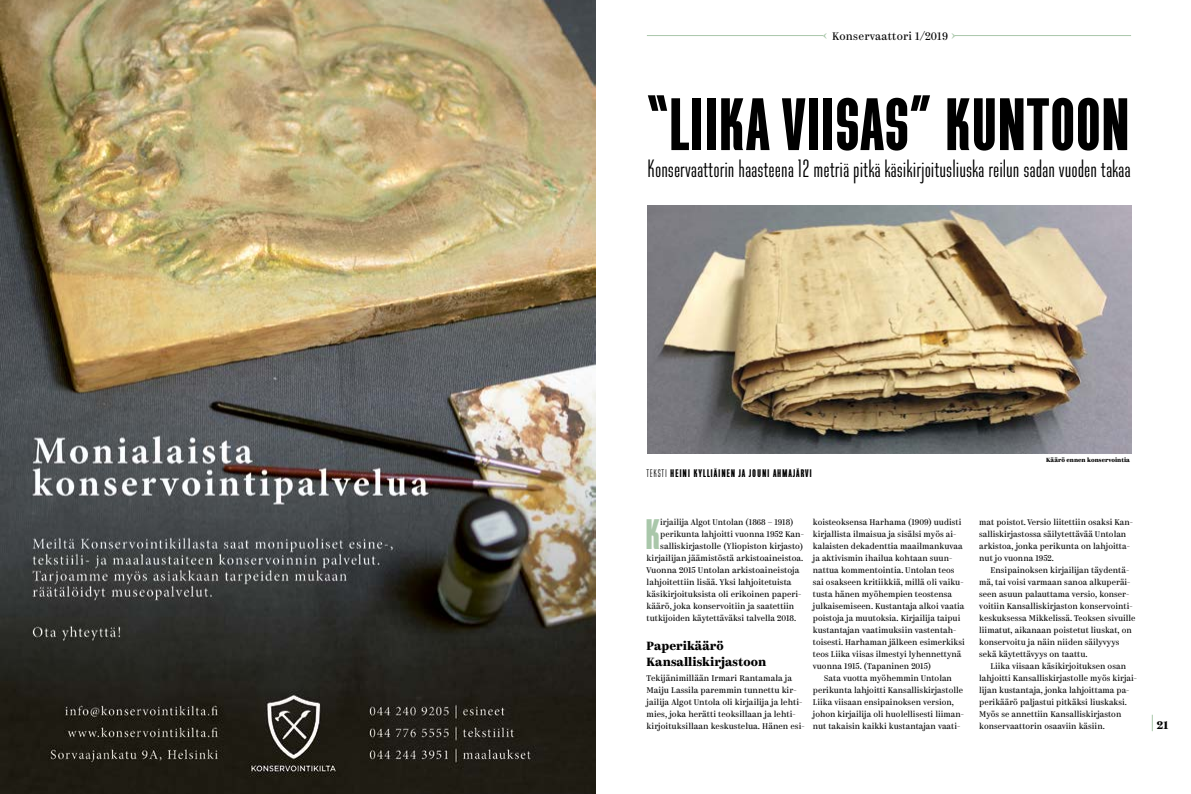
<style>
.page{position:relative;width:1191px;height:794px;background:#fff}
.page>*{position:absolute;margin:0;border:0;box-sizing:border-box;transform-origin:0 0}
.t1{font:700 74px "Directors Gothic 201";letter-spacing:-.01em;color:#000}
.t2{font:700 42.6px "Directors Gothic 201";color:#a9c7aa}
.t3{font:25px "Directors Gothic 201";color:#000}
.t4{font:700 12px/16px "Kazimir";color:#000}
.t5{font:700 11px "Directors Gothic 201";letter-spacing:.07em;color:#000}
.t6{font:11px "Kazimir";letter-spacing:.02em;color:#000}
.t7{font:700 11px "Kazimir";color:#000}
.t8{font:8.3px/12px "Kazimir";color:#000}
.t9{font:700 6px "Kazimir";color:#000}
.s1{font-size:16px;color:#a9c7aa}
.s2{font-weight:400}
</style>
<div class="page">
<svg style="left:1152px;top:714px;width:1px;height:17px"></svg>
<hr style="left:647px;top:35px;width:176px;height:1px;background:#a9c7aa">
<hr style="left:955px;top:35px;width:176px;height:1px;background:#a9c7aa">
<img style="left:0;top:0;width:595px;height:794px">
<img style="left:647px;top:206px;width:484px;height:247px">
<h3 class="t6" style="left:823px;top:29px;width:134px"><span class="s1">‹</span> Konservaattori 1/2019 <span class="s1">›</span></h3>
<h1 class="t1" style="left:646px;top:84px;width:485px">“LIIKA VIISAS” KUNTOON</h1>
<h3 class="t3" style="left:647px;top:155px;width:485px">Konservaattorin haasteena 12 metriä pitkä käsikirjoitusliuska reilun sadan vuoden takaa</h3>
<h3 class="t5" style="left:646px;top:467px;width:167px"><span class="s2">TEKSTI</span> HEINI KYLLIÄINEN JA JOUNI AHMAJÄRVI</h3>
<p class="t9" style="left:1046px;top:456px;width:85px">Käärö ennen konservointia</p>
<h2 class="t2" style="left:644px;top:511px;width:17px">K</h2>
<p class="t8" style="left:660px;top:516px;width:135px">irjailija Algot Untolan (1868 – 1918)</p>
<p class="t8" style="left:813px;top:516px;width:150px">koisteoksensa Harhama (1909) uudisti</p>
<p class="t8" style="left:813px;top:528px;width:145px">kirjallista ilmaisua ja sisälsi myös ai-</p>
<p class="t8" style="left:813px;top:540px;width:151px">kalaisten dekadenttia maailmankuvaa</p>
<p class="t8" style="left:813px;top:552px;width:141px">ja aktivismin ihailua kohtaan suun-</p>
<p class="t8" style="left:813px;top:564px;width:143px">nattua kommentointia. Untolan teos</p>
<p class="t8" style="left:813px;top:576px;width:152px">sai osakseen kritiikkiä, millä oli vaiku-</p>
<p class="t8" style="left:813px;top:588px;width:141px">tusta hänen myöhempien teostensa</p>
<p class="t8" style="left:813px;top:600px;width:153px">julkaisemiseen. Kustantaja alkoi vaatia</p>
<p class="t8" style="left:813px;top:612px;width:149px">poistoja ja muutoksia. Kirjailija taipui</p>
<p class="t8" style="left:813px;top:624px;width:145px">kustantajan vaatimuksiin vastentah-</p>
<p class="t8" style="left:813px;top:636px;width:153px">toisesti. Harhaman jälkeen esimerkiksi</p>
<p class="t8" style="left:813px;top:648px;width:150px">teos Liika viisas ilmestyi lyhennettynä</p>
<p class="t8" style="left:813px;top:660px;width:120px">vuonna 1915. (Tapaninen 2015)</p>
<p class="t8" style="left:824px;top:672px;width:129px">Sata vuotta myöhemmin Untolan</p>
<p class="t8" style="left:813px;top:684px;width:152px">perikunta lahjoitti Kansalliskirjastolle</p>
<p class="t8" style="left:813px;top:696px;width:143px">Liika viisaan ensipainoksen version,</p>
<p class="t8" style="left:813px;top:708px;width:153px">johon kirjailija oli huolellisesti liiman-</p>
<p class="t8" style="left:813px;top:720px;width:149px">nut takaisin kaikki kustantajan vaati-</p>
<p class="t8" style="left:660px;top:528px;width:145px">perikunta lahjoitti vuonna 1952 Kan-</p>
<p class="t8" style="left:660px;top:540px;width:144px">salliskirjastolle (Yliopiston kirjasto)</p>
<p class="t8" style="left:646px;top:552px;width:158px">kirjailijan jäämistöstä arkistoaineistoa.</p>
<p class="t8" style="left:646px;top:564px;width:154px">Vuonna 2015 Untolan arkistoaineistoja</p>
<p class="t8" style="left:646px;top:576px;width:146px">lahjoitettiin lisää. Yksi lahjoitetuista</p>
<p class="t8" style="left:646px;top:588px;width:156px">käsikirjoituksista oli erikoinen paperi-</p>
<p class="t8" style="left:646px;top:600px;width:149px">käärö, joka konservoitiin ja saatettiin</p>
<p class="t8" style="left:646px;top:612px;width:151px">tutkijoiden käytettäväksi talvella 2018.</p>
<h3 class="t4" style="left:646px;top:639px;width:121px">Paperikäärö<br>Kansalliskirjastoon</h3>
<p class="t8" style="left:646px;top:672px;width:160px">Tekijänimillään Irmari Rantamala ja Maiju Lassila paremmin tunnettu kir&shy;jailija Algot Untola oli kirjailija ja lehti&shy;mies, joka herätti teoksillaan ja lehti&shy;kirjoituksillaan keskustelua. Hänen esi-</p>
<p class="t8" style="left:979px;top:516px;width:155px">mat poistot. Versio liitettiin osaksi Kan&shy;salliskirjastossa säilytettävää Untolan arkistoa, jonka perikunta on lahjoitta&shy;nut jo vuonna 1952.</p>
<p class="t8" style="left:979px;top:564px;width:158px;text-indent:11px">Ensipainoksen kirjailijan täydentä&shy;mä, tai voisi varmaan sanoa alkuperäi&shy;seen asuun palauttama versio, konser&shy;voitiin Kansalliskirjaston konservointi&shy;keskuksessa Mikkelissä. Teoksen sivuille liimatut, aikanaan poistetut liuskat, on konservoitu ja näin niiden säilyvyys sekä käytettävyys on taattu.</p>
<p class="t8" style="left:979px;top:660px;width:159px;text-indent:11px">Liika viisaan käsikirjoituksen osan lahjoitti Kansalliskirjastolle myös kirjai&shy;lijan kustantaja, jonka lahjoittama pa&shy;perikäärö paljastui pitkäksi liuskaksi.<br>Myös se annettiin Kansalliskirjaston konservaattorin osaaviin käsiin.</p>
<h3 class="t7" style="left:1157px;top:718px;width:13px">21</h3>
</div>
